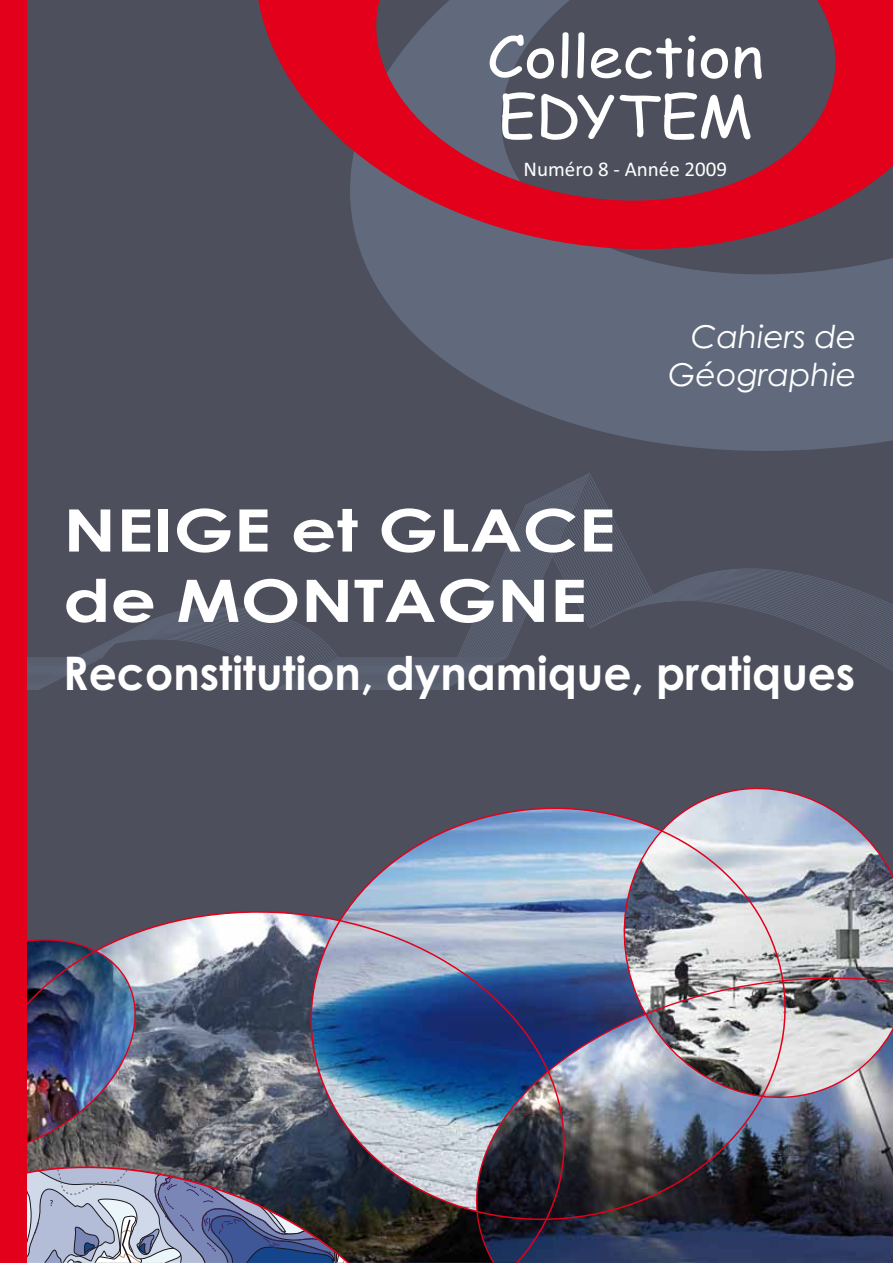
<style>
.page{position:relative;width:893px;height:1263px;background:#4d4f5c}
.page>*{position:absolute;margin:0;border:0;box-sizing:border-box;transform-origin:0 0}
.t1{font:700 58.65px/70.3px "Century Gothic";color:#fff;scale:1.22 1}
.t2{font:57px/60px "Comic Sans MS";letter-spacing:-.015em;color:#fff;scale:1.1 1}
.t3{font:700 46.35px "Century Gothic";color:#fff;scale:.95 1}
.t4{font:italic 31.5px/37.8px "Century Gothic";color:#fff;text-align:right}
.t5{font:21px "Calibri";color:#fff}
.t6{font:8.7px "Myriad Pro";color:#1a171c}
</style>
<div class="page">
<svg style="left:162px;top:911px;width:300px;height:352px"></svg>
<img style="left:300px;top:807px;width:302px;height:425px">
<img style="left:462px;top:958px;width:431px;height:305px">
<img style="left:602px;top:787px;width:291px;height:331px">
<img style="left:27px;top:924px;width:321px;height:219px">
<img style="left:27px;top:1143px;width:407px;height:120px">
<svg style="left:27px;top:658px;width:478px;height:2px"></svg>
<svg style="left:27px;top:473px;width:866px;height:185px"></svg>
<svg style="left:363px;top:257px;width:530px;height:194px;fill:#616a7c"></svg>
<svg style="left:258px;top:0;width:635px;height:257px"></svg>
<div style="left:0;top:0;width:27px;height:1263px;background:#e2001a"></div>
<p class="t2" style="left:487px;top:27px;width:253px">Collection<br>EDYTEM</p>
<p class="t5" style="left:523px;top:161px;width:205px">Numéro 8 - Année 2009</p>
<p class="t1" style="left:63px;top:496px;width:454px">NEIGE et GLACE de MONTAGNE</p>
<p class="t4" style="left:668px;top:321px;width:190px">Cahiers de<br>Géographie</p>
<p class="t3" style="left:63px;top:647px;width:835px">Reconstitution, dynamique, pratiques</p>
<p class="t6" style="left:50px;top:1200px;width:5px">?</p>
</div>
